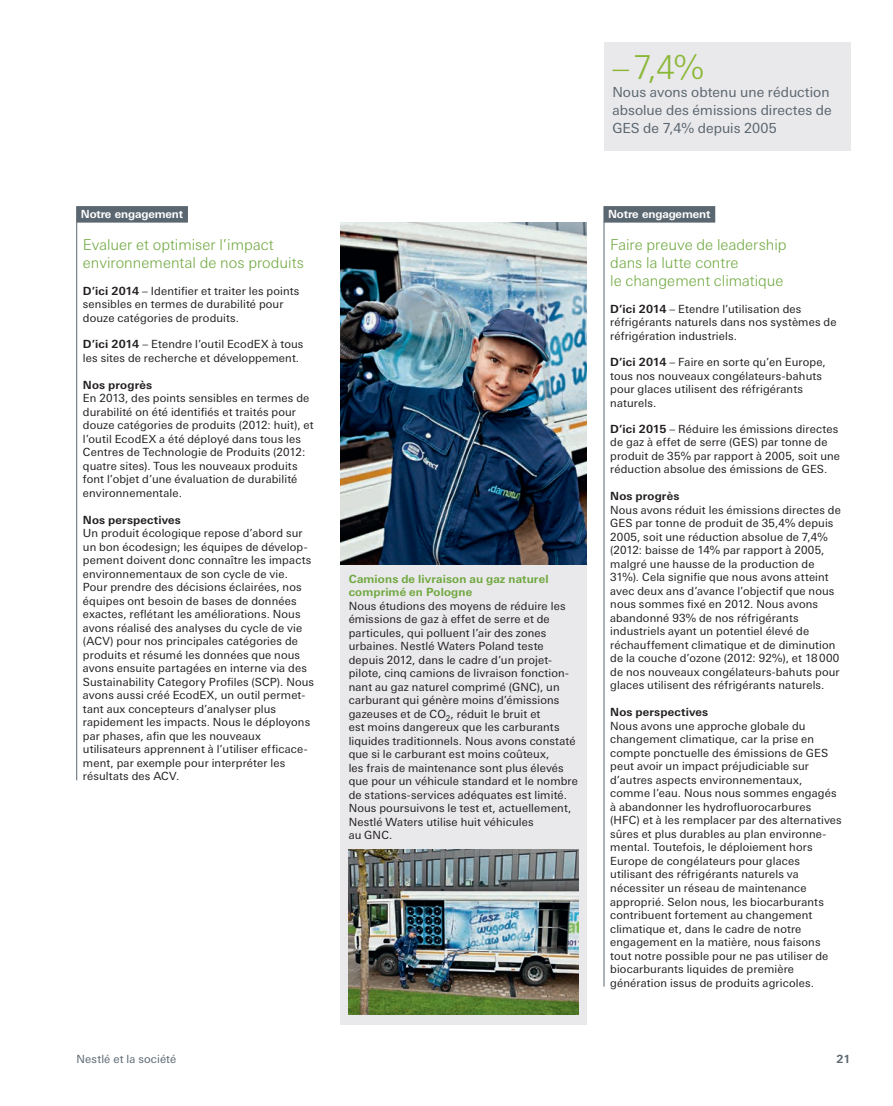
<style>
.page{position:relative;width:893px;height:1106px;background:#fff}
.page>*{position:absolute;margin:0;border:0;box-sizing:border-box;transform-origin:0 0}
.t1{font:300 33px "LT Univers Basic";color:#8ab836}
.t2{font:300 15px/18px "LT Univers Basic";color:#6fa83f}
.t3{font:13.8px/18px "LT Univers Basic";letter-spacing:.005em;color:#5a6670}
.t4{font:11.25px/13.5px "LT Univers Basic";letter-spacing:.015em;color:#231f20}
.t5{font:700 11.25px "LT Univers Basic";letter-spacing:.015em;color:#231f20}
.t6{font:700 11.25px/13.5px "LT Univers Basic";letter-spacing:.015em;color:#6fa83f}
.t7{font:700 11.25px "LT Univers Basic";letter-spacing:-.01em;color:#fff}
.t8{font:11.25px "LT Univers Basic";letter-spacing:.015em;color:#5a6670}
.t9{font:700 11.25px "LT Univers Basic";color:#5a6670}
.s1{font-weight:700}
</style>
<div class="page">
<div style="left:604px;top:43px;width:247px;height:108px;background:#e9e8ea"></div>
<div style="left:340px;top:555px;width:247px;height:470px;background:#e9e8ea"></div>
<div style="left:77px;top:206px;width:111px;height:17px;background:#5a6670"></div>
<div style="left:604px;top:206px;width:111px;height:17px;background:#5a6670"></div>
<img style="left:340px;top:223px;width:247px;height:341px">
<img style="left:349px;top:849px;width:229px;height:165px">
<hr style="left:76px;top:206px;width:1px;height:574px;background:#5a6670">
<hr style="left:604px;top:206px;width:1px;height:780px;background:#5a6670">
<h1 class="t1" style="left:612px;top:47px;width:93px">– 7,4%</h1>
<p class="t3" style="left:612px;top:83px;width:221px">Nous avons obtenu une réduction absolue des émissions directes de<br>GES de 7,4% depuis 2005</p>
<p class="t7" style="left:81px;top:207px;width:104px">Notre engagement</p>
<p class="t7" style="left:608px;top:207px;width:104px">Notre engagement</p>
<h2 class="t2" style="left:83px;top:236px;width:222px">Evaluer et optimiser l’impact environnemental de nos produits</h2>
<p class="t4" style="left:83px;top:284px;width:218px"><span class="s1">D’ici 2014</span> – Identifier et traiter les points sensibles en termes de durabilité pour douze catégories de produits.</p>
<p class="t4" style="left:83px;top:337px;width:222px"><span class="s1">D’ici 2014</span> – Etendre l’outil EcodEX à tous les sites de recherche et développement.</p>
<p class="t5" style="left:83px;top:378px;width:71px">Nos progrès</p>
<p class="t4" style="left:83px;top:391px;width:232px">En 2013, des points sensibles en termes de durabilité on été identifiés et traités pour douze catégories de produits (2012: huit), et l’outil EcodEX a été déployé dans tous les Centres de Technologie de Produits (2012: quatre sites). Tous les nouveaux produits font l’objet d’une évaluation de durabilité environnementale.</p>
<p class="t5" style="left:83px;top:513px;width:99px">Nos perspectives</p>
<p class="t4" style="left:83px;top:526px;width:233px">Un produit écologique repose d’abord sur un bon écodesign; les équipes de dévelop&shy;pement doivent donc connaître les impacts environnementaux de son cycle de vie.<br>Pour prendre des décisions éclairées, nos équipes ont besoin de bases de données exactes, reflétant les améliorations. Nous avons réalisé des analyses du cycle de vie (ACV) pour nos principales catégories de produits et résumé les données que nous avons ensuite partagées en interne via des Sustainability Category Profiles (SCP). Nous avons aussi créé EcodEX, un outil permet&shy;tant aux concepteurs d’analyser plus rapidement les impacts. Nous le déployons par phases, afin que les nouveaux utilisateurs apprennent à l’utiliser efficace&shy;ment, par exemple pour interpréter les résultats des ACV.</p>
<p class="t6" style="left:349px;top:572px;width:201px">Camions de livraison au gaz naturel comprimé en Pologne</p>
<p class="t4" style="left:349px;top:599px;width:231px">Nous étudions des moyens de réduire les émissions de gaz à effet de serre et de particules, qui polluent l’air des zones urbaines. Nestlé Waters Poland teste depuis 2012, dans le cadre d’un projet&shy;pilote, cinq camions de livraison fonction&shy;nant au gaz naturel comprimé (GNC), un carburant qui génère moins d’émissions gazeuses et de CO<sub>2</sub>, réduit le bruit et<br>est moins dangereux que les carburants liquides traditionnels. Nous avons constaté que si le carburant est moins coûteux,<br>les frais de maintenance sont plus élevés que pour un véhicule standard et le nombre de stations-services adéquates est limité.<br>Nous poursuivons le test et, actuellement, Nestlé Waters utilise huit véhicules<br>au GNC.</p>
<h2 class="t2" style="left:610px;top:236px;width:178px">Faire preuve de leadership dans la lutte contre<br>le changement climatique</h2>
<p class="t4" style="left:610px;top:302px;width:228px"><span class="s1">D’ici 2014</span> – Etendre l’utilisation des réfrigérants naturels dans nos systèmes de réfrigération industriels.</p>
<p class="t4" style="left:610px;top:355px;width:217px"><span class="s1">D’ici 2014</span> – Faire en sorte qu’en Europe, tous nos nouveaux congélateurs-bahuts pour glaces utilisent des réfrigérants naturels.</p>
<p class="t4" style="left:610px;top:422px;width:231px"><span class="s1">D’ici 2015</span> – Réduire les émissions directes de gaz à effet de serre (GES) par tonne de produit de 35% par rapport à 2005, soit une réduction absolue des émissions de GES.</p>
<p class="t5" style="left:610px;top:489px;width:71px">Nos progrès</p>
<p class="t4" style="left:610px;top:503px;width:232px">Nous avons réduit les émissions directes de GES par tonne de produit de 35,4% depuis 2005, soit une réduction absolue de 7,4% (2012: baisse de 14% par rapport à 2005, malgré une hausse de la production de 31%). Cela signifie que nous avons atteint avec deux ans d’avance l’objectif que nous nous sommes fixé en 2012. Nous avons abandonné 93% de nos réfrigérants industriels ayant un potentiel élevé de réchauffement climatique et de diminution de la couche d’ozone (2012: 92%), et 18000 de nos nouveaux congélateurs-bahuts pour glaces utilisent des réfrigérants naturels.</p>
<p class="t5" style="left:610px;top:705px;width:99px">Nos perspectives</p>
<p class="t4" style="left:610px;top:719px;width:233px">Nous avons une approche globale du changement climatique, car la prise en compte ponctuelle des émissions de GES peut avoir un impact préjudiciable sur d’autres aspects environnementaux, comme l’eau. Nous nous sommes engagés à abandonner les hydrofluorocarbures (HFC) et à les remplacer par des alternatives sûres et plus durables au plan environne&shy;mental. Toutefois, le déploiement hors Europe de congélateurs pour glaces utilisant des réfrigérants naturels va nécessiter un réseau de maintenance approprié. Selon nous, les biocarburants contribuent fortement au changement climatique et, dans le cadre de notre engagement en la matière, nous faisons tout notre possible pour ne pas utiliser de biocarburants liquides de première génération issus de produits agricoles.</p>
<p class="t8" style="left:77px;top:1053px;width:101px">Nestlé et la société</p>
<p class="t9" style="left:837px;top:1052px;width:15px">21</p>
</div>
